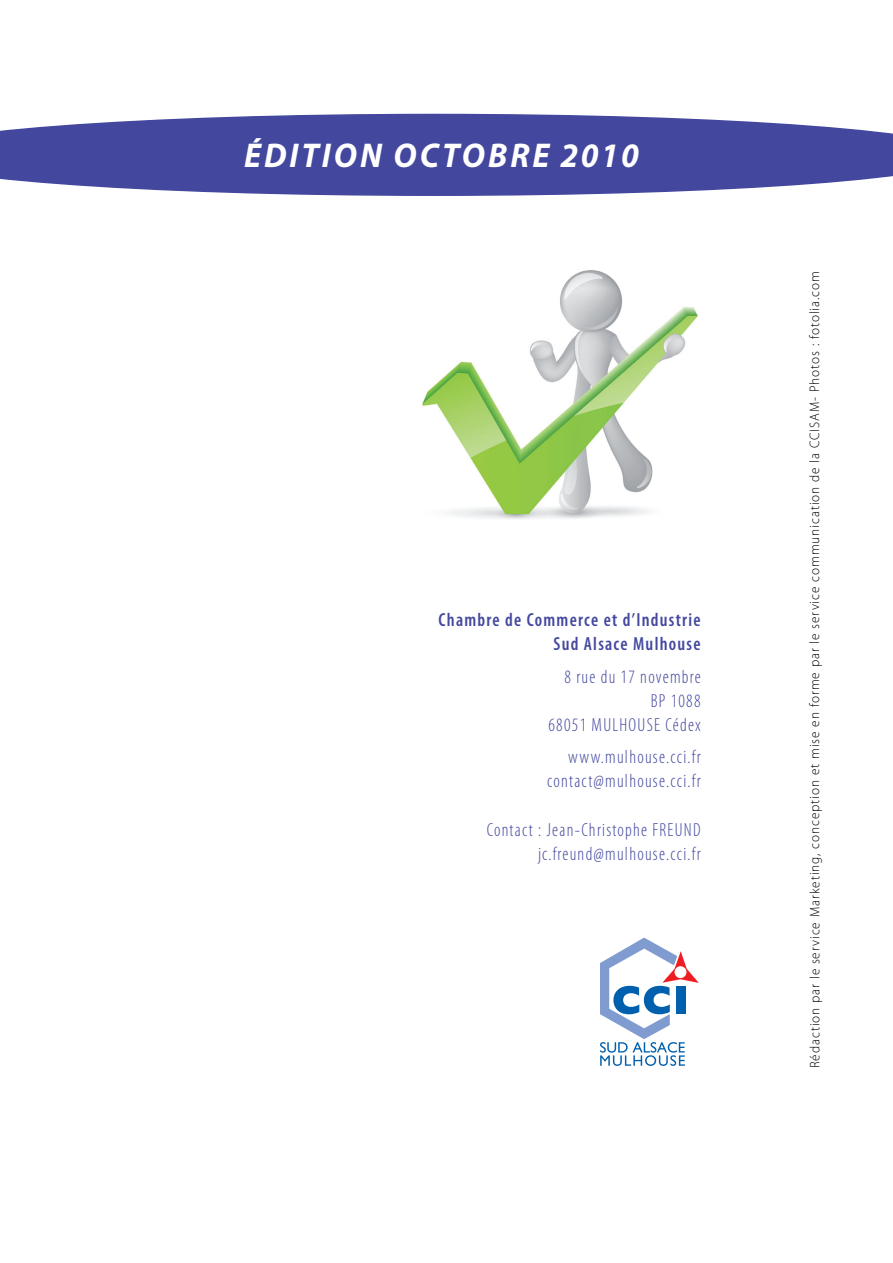
<style>
.page{position:relative;width:893px;height:1263px;background:#fff}
.page>*{position:absolute;margin:0;border:0;box-sizing:border-box;transform-origin:0 0}
.t1{font:italic 700 34.5px "Myriad Pro";letter-spacing:.09em;color:#fff;scale:.96 1}
.t2{font:300 condensed 18.9px/24px "Myriad Pro";letter-spacing:.07em;color:#43489e;text-align:right;scale:.96 1}
.t3{font:600 condensed 18.9px/24px "Myriad Pro";letter-spacing:.07em;color:#43489e;text-align:right;scale:.96 1}
.t4{font:300 13.8px "Myriad Pro";letter-spacing:.07em;color:#000;scale:.96 1}
</style>
<div class="page">
<svg style="left:0;top:114px;width:893px;height:82px;background:#5b60aa"></svg>
<img style="left:422px;top:270px;width:276px;height:249px">
<svg style="left:600px;top:937px;width:99px;height:129px"></svg>
<h1 class="t1" style="left:244px;top:133px;width:413px">ÉDITION OCTOBRE 2010</h1>
<p class="t3" style="left:439px;top:607px;width:274px">Chambre de Commerce et d’Industrie<br>Sud Alsace Mulhouse</p>
<p class="t2" style="left:548px;top:664px;width:160px">8 rue du 17 novembre<br>BP 1088<br>68051 MULHOUSE Cédex</p>
<p class="t2" style="left:547px;top:745px;width:161px">www.mulhouse.cci.fr contact@mulhouse.cci.fr</p>
<p class="t2" style="left:487px;top:817px;width:224px">Contact : Jean-Christophe FREUND jc.freund@mulhouse.cci.fr</p>
<p class="t4" style="left:806px;top:1068px;width:832px;rotate:-90deg">Rédaction par le service Marketing, conception et mise en forme par le service communication de la CCISAM- Photos : fotolia.com</p>
</div>
